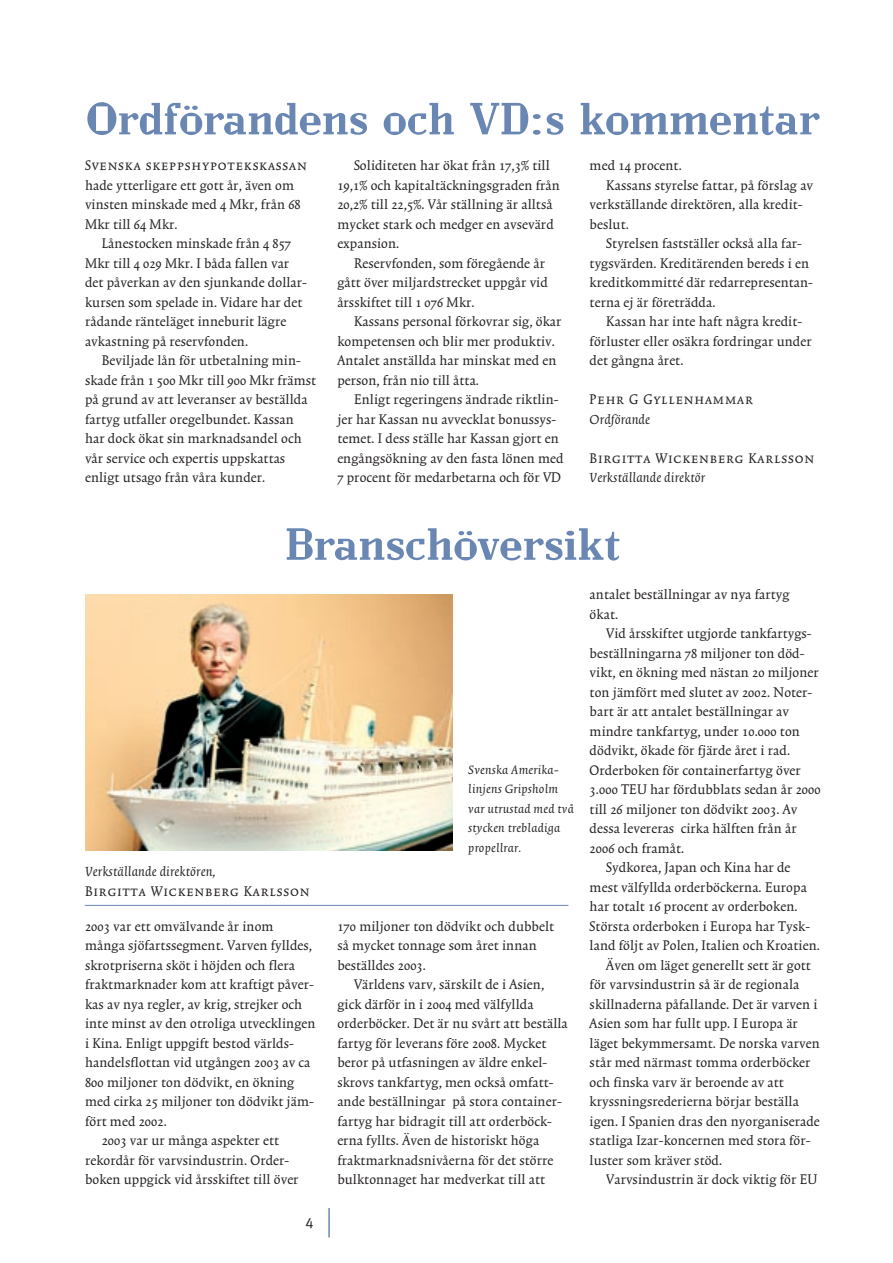
<style>
.page{position:relative;width:893px;height:1263px;background:#fff}
.page>*{position:absolute;margin:0;border:0;box-sizing:border-box;transform-origin:0 0}
.t1{font:63px "Zenith";letter-spacing:-.005em;color:#6a87b3}
.t2{font:16.5px/19.5px "Trinite No 1 Rom Con";letter-spacing:.01em;color:#231f20}
.t3{font:16.5px "Trinite No 1 Rom Con Exp";letter-spacing:.05em;color:#231f20}
.t4{font:italic 16.5px "Trinite No 1";letter-spacing:.01em;color:#231f20}
.t5{font:italic 15px/19.5px "Trinite No 1";letter-spacing:.015em;color:#231f20;scale:1.05 1}
.t6{font:15px "Meta Plus Normal Caps";color:#231f20}
</style>
<div class="page">
<hr style="left:328px;top:1208px;width:2px;height:29px;background:#6a87b3">
<img style="left:85px;top:595px;width:368px;height:255px">
<hr style="left:85px;top:905px;width:483px;height:1px;background:#6a87b3">
<h1 class="t1" style="left:86px;top:94px;width:734px">Ordförandens och VD:s kommentar</h1>
<p class="t3" style="left:85px;top:158px;width:223px">Svenska skeppshypotekskassan</p>
<p class="t2" style="left:85px;top:176px;width:217px">hade ytterligare ett gott år, även om vinsten minskade med 4 Mkr, från 68<br>Mkr till 64 Mkr.</p>
<p class="t2" style="left:85px;top:235px;width:224px;text-indent:17px">Lånestocken minskade från 4 857<br>Mkr till 4 029 Mkr. I båda fallen var det påverkan av den sjunkande dollar&shy;kursen som spelade in. Vidare har det rådande ränteläget inneburit lägre avkastning på reservfonden.</p>
<p class="t2" style="left:85px;top:352px;width:232px;text-indent:17px">Beviljade lån för utbetalning min&shy;skade från 1 500 Mkr till 900 Mkr främst på grund av att leveranser av beställda fartyg utfaller oregelbundet. Kassan har dock ökat sin marknadsandel och vår service och expertis uppskattas enligt utsago från våra kunder.</p>
<p class="t2" style="left:337px;top:157px;width:224px;text-indent:17px">Soliditeten har ökat från 17,3% till 19,1% och kapitaltäckningsgraden från 20,2% till 22,5%. Vår ställning är alltså mycket stark och medger en avsevärd expansion.</p>
<p class="t2" style="left:337px;top:254px;width:212px;text-indent:17px">Reservfonden, som föregående år gått över miljardstrecket uppgår vid årsskiftet till 1 076 Mkr.</p>
<p class="t2" style="left:337px;top:313px;width:225px;text-indent:17px">Kassans personal förkovrar sig, ökar kompetensen och blir mer produktiv.<br>Antalet anställda har minskat med en person, från nio till åtta.</p>
<p class="t2" style="left:337px;top:391px;width:228px;text-indent:17px">Enligt regeringens ändrade riktlin&shy;jer har Kassan nu avvecklat bonussys&shy;temet. I dess ställe har Kassan gjort en engångsökning av den fasta lönen med 7 procent för medarbetarna och för VD</p>
<p class="t2" style="left:590px;top:157px;width:94px">med 14 procent.</p>
<p class="t2" style="left:606px;top:176px;width:208px">Kassans styrelse fattar, på förslag av</p>
<p class="t2" style="left:590px;top:196px;width:215px">verkställande direktören, alla kredit-</p>
<p class="t2" style="left:590px;top:215px;width:41px">beslut.</p>
<p class="t2" style="left:606px;top:235px;width:197px">Styrelsen fastställer också alla far-</p>
<p class="t2" style="left:590px;top:254px;width:221px">tygsvärden. Kreditärenden bereds i en</p>
<p class="t2" style="left:590px;top:274px;width:225px">kreditkommitté där redarrepresentan-</p>
<p class="t2" style="left:590px;top:293px;width:127px">terna ej är företrädda.</p>
<p class="t2" style="left:606px;top:313px;width:197px">Kassan har inte haft några kredit-</p>
<p class="t2" style="left:590px;top:332px;width:223px">förluster eller osäkra fordringar under</p>
<p class="t2" style="left:590px;top:352px;width:95px">det gångna året.</p>
<p class="t3" style="left:590px;top:392px;width:165px">Pehr G Gyllenhammar</p>
<p class="t4" style="left:590px;top:412px;width:62px">Ordförande</p>
<p class="t3" style="left:590px;top:451px;width:226px">Birgitta Wickenberg Karlsson</p>
<p class="t4" style="left:590px;top:470px;width:117px">Verkställande direktör</p>
<h1 class="t1" style="left:286px;top:519px;width:336px">Branschöversikt</h1>
<p class="t4" style="left:85px;top:864px;width:132px">Verkställande direktören,</p>
<p class="t3" style="left:85px;top:883px;width:226px">Birgitta Wickenberg Karlsson</p>
<p class="t2" style="left:85px;top:917px;width:190px">2003 var ett omvälvande år inom</p>
<p class="t2" style="left:85px;top:937px;width:228px">många sjöfartssegment. Varven fylldes,</p>
<p class="t2" style="left:85px;top:956px;width:211px">skrotpriserna sköt i höjden och flera</p>
<p class="t2" style="left:85px;top:976px;width:230px">fraktmarknader kom att kraftigt påver-</p>
<p class="t2" style="left:85px;top:995px;width:219px">kas av nya regler, av krig, strejker och</p>
<p class="t2" style="left:85px;top:1015px;width:232px">inte minst av den otroliga utvecklingen</p>
<p class="t2" style="left:85px;top:1034px;width:210px">i Kina. Enligt uppgift bestod världs-</p>
<p class="t2" style="left:85px;top:1054px;width:227px">handelsflottan vid utgången 2003 av ca</p>
<p class="t2" style="left:85px;top:1073px;width:211px">800 miljoner ton dödvikt, en ökning</p>
<p class="t2" style="left:85px;top:1093px;width:230px">med cirka 25 miljoner ton dödvikt jäm-</p>
<p class="t2" style="left:85px;top:1112px;width:83px">fört med 2002.</p>
<p class="t2" style="left:102px;top:1132px;width:179px">2003 var ur många aspekter ett</p>
<p class="t2" style="left:85px;top:1151px;width:206px">rekordår för varvsindustrin. Order-</p>
<p class="t2" style="left:85px;top:1171px;width:215px">boken uppgick vid årsskiftet till över</p>
<p class="t6" style="left:305px;top:1214px;width:10px">4</p>
<p class="t5" style="left:468px;top:761px;width:102px">Svenska Amerika&shy;linjens Gripsholm var utrustad med två stycken trebladiga propellrar.</p>
<p class="t2" style="left:337px;top:917px;width:218px">170 miljoner ton dödvikt och dubbelt så mycket tonnage som året innan beställdes 2003.</p>
<p class="t2" style="left:337px;top:976px;width:232px;text-indent:17px">Världens varv, särskilt de i Asien, gick därför in i 2004 med välfyllda orderböcker. Det är nu svårt att beställa fartyg för leverans före 2008. Mycket beror på utfasningen av äldre enkel&shy;skrovs tankfartyg, men också omfatt&shy;ande beställningar på stora container&shy;fartyg har bidragit till att orderböck&shy;erna fyllts. Även de historiskt höga fraktmarknadsnivåerna för det större bulktonnaget har medverkat till att</p>
<p class="t2" style="left:590px;top:586px;width:201px">antalet beställningar av nya fartyg ökat.</p>
<p class="t2" style="left:606px;top:625px;width:207px">Vid årsskiftet utgjorde tankfartygs-</p>
<p class="t2" style="left:590px;top:644px;width:216px">beställningarna 78 miljoner ton död-</p>
<p class="t2" style="left:590px;top:664px;width:230px">vikt, en ökning med nästan 20 miljoner</p>
<p class="t2" style="left:590px;top:683px;width:224px">ton jämfört med slutet av 2002. Noter-</p>
<p class="t2" style="left:590px;top:703px;width:201px">bart är att antalet beställningar av</p>
<p class="t2" style="left:590px;top:722px;width:212px">mindre tankfartyg, under 10.000 ton</p>
<p class="t2" style="left:590px;top:742px;width:202px">dödvikt, ökade för fjärde året i rad.</p>
<p class="t2" style="left:590px;top:761px;width:213px">Orderboken för containerfartyg över</p>
<p class="t2" style="left:590px;top:781px;width:232px">3.000 TEU har fördubblats sedan år 2000</p>
<p class="t2" style="left:590px;top:800px;width:209px">till 26 miljoner ton dödvikt 2003. Av</p>
<p class="t2" style="left:590px;top:820px;width:209px">dessa levereras cirka hälften från år</p>
<p class="t2" style="left:590px;top:839px;width:96px">2006 och framåt.</p>
<p class="t2" style="left:606px;top:859px;width:186px">Sydkorea, Japan och Kina har de</p>
<p class="t2" style="left:590px;top:878px;width:219px">mest välfyllda orderböckerna. Europa</p>
<p class="t2" style="left:590px;top:898px;width:209px">har totalt 16 procent av orderboken.</p>
<p class="t2" style="left:590px;top:917px;width:222px">Största orderboken i Europa har Tysk-</p>
<p class="t2" style="left:590px;top:937px;width:232px">land följt av Polen, Italien och Kroatien.</p>
<p class="t2" style="left:606px;top:956px;width:206px">Även om läget generellt sett är gott</p>
<p class="t2" style="left:590px;top:976px;width:211px">för varvsindustrin så är de regionala</p>
<p class="t2" style="left:590px;top:995px;width:229px">skillnaderna påfallande. Det är varven i</p>
<p class="t2" style="left:590px;top:1015px;width:210px">Asien som har fullt upp. I Europa är</p>
<p class="t2" style="left:590px;top:1034px;width:231px">läget bekymmersamt. De norska varven</p>
<p class="t2" style="left:590px;top:1054px;width:222px">står med närmast tomma orderböcker</p>
<p class="t2" style="left:590px;top:1073px;width:196px">och finska varv är beroende av att</p>
<p class="t2" style="left:590px;top:1093px;width:211px">kryssningsrederierna börjar beställa</p>
<p class="t2" style="left:590px;top:1112px;width:232px">igen. I Spanien dras den nyorganiserade</p>
<p class="t2" style="left:590px;top:1132px;width:223px">statliga Izar-koncernen med stora för-</p>
<p class="t2" style="left:590px;top:1151px;width:134px">luster som kräver stöd.</p>
<p class="t2" style="left:606px;top:1171px;width:212px">Varvsindustrin är dock viktig för EU</p>
</div>
